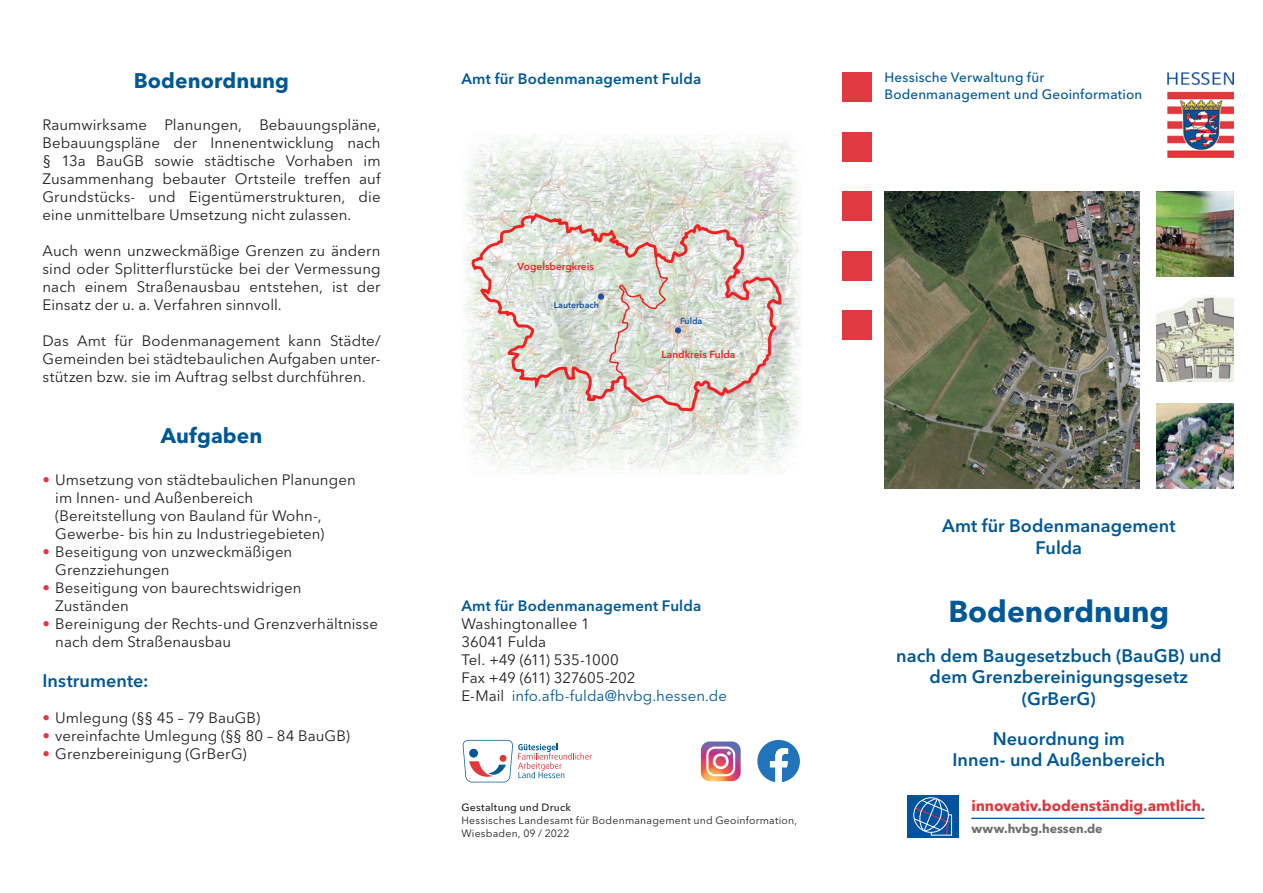
<style>
.page{position:relative;width:1263px;height:893px;background:#fff}
.page>*{position:absolute;margin:0;border:0;box-sizing:border-box;transform-origin:0 0}
.t1{font:700 30px "Avenir Next LT Pro";color:#015896}
.t2{font:700 21px "Avenir Next LT Pro";letter-spacing:.005em;color:#015896}
.t3{font:600 18px/21.6px "Avenir Next LT Pro";color:#015896;text-align:center}
.t4{font:15px/18px "Avenir Next LT Pro";letter-spacing:.005em;color:#231f20}
.t5{font:600 15px "Avenir Next LT Pro";letter-spacing:.01em;color:#015896}
.t6{font:700 15px "Avenir Next LT Pro";letter-spacing:-.005em;color:#e1373d}
.t7{font:500 13.5px/16.2px "Avenir Next LT Pro";letter-spacing:.01em;color:#015899}
.t8{font:700 12.45px "Avenir Next LT Pro";letter-spacing:-.005em;color:#6c6d70}
.t9{font:10.5px/12.6px "Avenir Next LT Pro";letter-spacing:.02em;color:#231f20}
.t10{font:500 10.5px "Avenir Next LT Pro";letter-spacing:.025em;color:#231f20}
.t11{font:600 10.2px "Avenir Next LT Pro";color:#ee2123}
.t12{font:600 8.7px "Avenir Next LT Pro";color:#1852a3}
.s1{font-weight:500;color:#e03941}
.s2{color:#015896}
.s3{color:#6c6d70}
</style>
<div class="page">
<img style="left:464px;top:134px;width:337px;height:340px">
<svg style="left:470px;top:213px;width:314px;height:200px;background:#ded5cd"></svg>
<svg style="left:598px;top:254px;width:70px;height:124px;background:#d7d5ca"></svg>
<svg style="left:675px;top:327px;width:6px;height:6px"></svg>
<hr style="left:971px;top:818px;width:233px;height:1px;background:#0153a0">
<div style="left:907px;top:795px;width:51px;height:43px;background:#0153a0"></div>
<div style="left:913px;top:797px;width:36px;height:36px;border:1px solid #fff;border-radius:50%"></div>
<svg style="left:913px;top:798px;width:39px;height:38px"></svg>
<div style="left:842px;top:72px;width:30px;height:30px;background:#e03941"></div>
<div style="left:842px;top:251px;width:30px;height:30px;background:#e03941"></div>
<div style="left:842px;top:132px;width:30px;height:30px;background:#e03941"></div>
<div style="left:842px;top:310px;width:30px;height:30px;background:#e03941"></div>
<div style="left:842px;top:191px;width:30px;height:30px;background:#e03941"></div>
<img style="left:1168px;top:72px;width:65px;height:85px">
<img style="left:1157px;top:403px;width:76px;height:85px">
<img style="left:1157px;top:296px;width:76px;height:85px">
<img style="left:1157px;top:191px;width:76px;height:85px">
<img style="left:884px;top:191px;width:256px;height:297px">
<svg style="left:463px;top:740px;width:129px;height:42px"></svg>
<svg style="left:757px;top:740px;width:43px;height:42px"></svg>
<svg style="left:701px;top:741px;width:40px;height:40px"></svg>
<h2 class="t2" style="left:134px;top:68px;width:157px">Bodenordnung</h2>
<p class="t4" style="left:43px;top:116px;width:340px;text-align:justify">Raumwirksame Planungen, Bebauungspläne, Bebauungspläne der Innenentwicklung nach § 13a BauGB sowie städtische Vorhaben im Zusammenhang bebauter Ortsteile treffen auf Grundstücks- und Eigentümerstrukturen, die eine unmittelbare Umsetzung nicht zulassen.</p>
<p class="t4" style="left:43px;top:242px;width:340px;text-align:justify">Auch wenn unzweckmäßige Grenzen zu ändern sind oder Splitterflurstücke bei der Vermessung nach einem Straßenausbau entstehen, ist der Einsatz der u. a. Verfahren sinnvoll.</p>
<p class="t4" style="left:43px;top:332px;width:340px;text-align:justify">Das Amt für Bodenmanagement kann Städte/ Gemeinden bei städtebaulichen Aufgaben unter&shy;stützen bzw. sie im Auftrag selbst durchführen.</p>
<h2 class="t2" style="left:161px;top:423px;width:103px">Aufgaben</h2>
<p class="t4" style="left:55px;top:471px;width:302px;text-indent:-13px"><span class="s1">•</span> Umsetzung von städtebaulichen Planungen im Innen- und Außenbereich (Bereitstellung von Bauland für Wohn-, Gewerbe- bis hin zu Industriegebieten)</p>
<p class="t4" style="left:55px;top:543px;width:239px;text-indent:-13px"><span class="s1">•</span> Beseitigung von unzweckmäßigen<br>Grenzziehungen</p>
<p class="t4" style="left:55px;top:579px;width:248px;text-indent:-13px"><span class="s1">•</span> Beseitigung von baurechtswidrigen<br>Zuständen</p>
<p class="t4" style="left:55px;top:615px;width:324px;text-indent:-13px"><span class="s1">•</span> Bereinigung der Rechts-und Grenzverhältnisse nach dem Straßenausbau</p>
<p class="t3" style="left:43px;top:670px;width:108px">Instrumente:</p>
<p class="t4" style="left:43px;top:709px;width:219px"><span class="s1">•</span> Umlegung (§§ 45 – 79 BauGB)</p>
<p class="t4" style="left:43px;top:727px;width:309px"><span class="s1">•</span> vereinfachte Umlegung (§§ 80 – 84 BauGB)</p>
<p class="t4" style="left:43px;top:745px;width:206px"><span class="s1">•</span> Grenzbereinigung (GrBerG)</p>
<p class="t5" style="left:461px;top:69px;width:241px">Amt für Bodenmanagement Fulda</p>
<p class="t11" style="left:518px;top:260px;width:78px">Vogelsbergkreis</p>
<p class="t12" style="left:554px;top:300px;width:47px">Lauterbach</p>
<p class="t12" style="left:680px;top:316px;width:24px">Fulda</p>
<p class="t11" style="left:661px;top:348px;width:75px">Landkreis Fulda</p>
<p class="t5" style="left:461px;top:597px;width:241px">Amt für Bodenmanagement Fulda</p>
<p class="t4" style="left:461px;top:615px;width:267px">Washingtonallee 1<br>36041 Fulda<br>Tel. +49 (611) 535-1000<br>Fax +49 (611) 327605-202<br>E-Mail <span class="s2">info.afb-fulda@hvbg.hessen.de</span></p>
<p class="t7" style="left:884px;top:70px;width:259px">Hessische Verwaltung für<br>Bodenmanagement und Geoinformation</p>
<p class="t3" style="left:942px;top:515px;width:235px">Amt für Bodenmanagement<br>Fulda</p>
<h1 class="t1" style="left:948px;top:593px;width:223px">Bodenordnung</h1>
<p class="t3" style="left:896px;top:645px;width:327px">nach dem Baugesetzbuch (BauGB) und dem Grenzbereinigungsgesetz (GrBerG)</p>
<p class="t3" style="left:952px;top:727px;width:214px">Neuordnung im<br>Innen- und Außenbereich</p>
<p class="t6" style="left:971px;top:797px;width:236px">innovativ<span class="s3">.</span>bodenständig<span class="s3">.</span>amtlich<span class="s3">.</span></p>
<p class="t10" style="left:461px;top:801px;width:111px">Gestaltung und Druck</p>
<p class="t9" style="left:461px;top:814px;width:337px">Hessisches Landesamt für Bodenmanagement und Geoinformation,<br>Wiesbaden, 09 / 2022</p>
<p class="t8" style="left:971px;top:821px;width:133px">www.hvbg.hessen.de</p>
</div>
